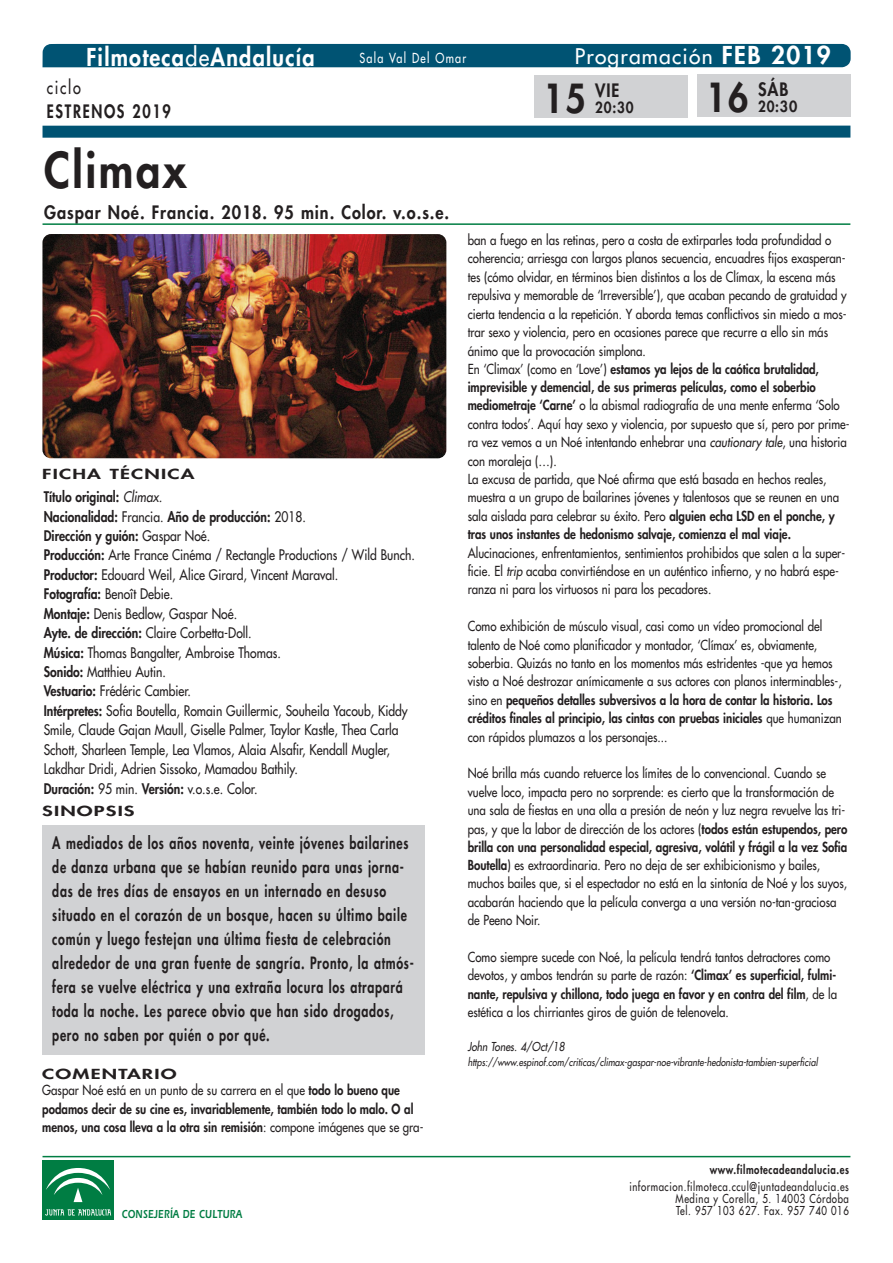
<style>
.page{position:relative;width:893px;height:1263px;background:#fff}
.page>*{position:absolute;margin:0;border:0;box-sizing:border-box;transform-origin:0 0}
.t1{font:800 48px "Futura LT";letter-spacing:.06em;color:#231f20;scale:.9 1}
.t2{font:800 39px "Futura LT";color:#231f20;scale:.9 1}
.t3{font:800 24px "Futura LT";letter-spacing:.06em;color:#fff;scale:.9 1}
.t4{font:21px "Futura LT";letter-spacing:.06em;color:#fff}
.t5{font:800 18px "Futura LT";letter-spacing:.06em;color:#231f20;scale:.9 1}
.t6{font:800 18px "Futura LT";letter-spacing:.115em;color:#231f20;scale:.8 1}
.t7{font:18px "Futura LT";letter-spacing:.115em;color:#231f20;scale:.8 1}
.t8{font:800 16.5px/24px "Futura LT";letter-spacing:.06em;color:#231f20;scale:.75 1}
.t9{font:800 15px "Futura LT";letter-spacing:.06em;color:#231f20;scale:.9 1}
.t10{font:14.25px/19.5px "Futura LT";color:#231f20;scale:.85 1}
.t11{font:13.5px/18.5px "Futura LT";color:#231f20;scale:.85 1}
.t12{font:800 13.5px/18.1px "Futura LT";color:#231f20;scale:.85 1}
.t13{font:800 13.5px "Futura LT";letter-spacing:.06em;color:#231f20;scale:1.5 1}
.t14{font:13.5px "Futura LT";letter-spacing:.115em;color:#fff;scale:.8 1}
.t15{font:12px/12px "Futura LT";letter-spacing:.06em;color:#231f20;text-align:right;scale:.8 1}
.t16{font:800 12px "Futura LT";letter-spacing:.06em;color:#231f20;scale:.8 1}
.t17{font:12px "Erie Black Plain";letter-spacing:.03em;color:#007d43;scale:.75 1}
.t18{font:italic 12px "Futura LT";color:#231f20;scale:.85 1}
.t19{font:italic 10.5px "Futura LT";color:#231f20;scale:.85 1}
.s1{font-weight:400}
.s2{font-weight:800;font-size:24px}
.s3{font-weight:800}
.s4{font-style:italic}
</style>
<div class="page">
<img style="left:42px;top:234px;width:404px;height:224px;border-radius:9px">
<div style="left:43px;top:44px;width:808px;height:23px;background:#005373"></div>
<div style="left:43px;top:126px;width:807px;height:12px;background:#005373"></div>
<div style="left:42px;top:825px;width:383px;height:230px;background:#d1d2d4"></div>
<hr style="left:43px;top:223px;width:807px;height:2px;background:#007d43">
<hr style="left:43px;top:1156px;width:807px;height:1px;background:#007d43">
<div style="left:43px;top:1160px;width:71px;height:60px;background:#007d43"></div>
<svg style="left:45px;top:1209px;width:66px;height:6px"></svg>
<svg style="left:46px;top:1168px;width:64px;height:35px"></svg>
<div style="left:697px;top:74px;width:153px;height:43px;background:#d1d2d4"></div>
<div style="left:535px;top:75px;width:153px;height:43px;background:#d1d2d4"></div>
<h3 class="t3" style="left:86px;top:42px;width:255px">Filmoteca<span class="s1">de</span>Andalucía</h3>
<h3 class="t4" style="left:575px;top:43px;width:257px">Programación <span class="s2">FEB 2019</span></h3>
<p class="t14" style="left:359px;top:49px;width:135px">Sala Val Del Omar</p>
<h3 class="t7" style="left:47px;top:76px;width:44px">ciclo</h3>
<h3 class="t6" style="left:47px;top:100px;width:156px">ESTRENOS 2019</h3>
<h1 class="t1" style="left:44px;top:138px;width:160px">Climax</h1>
<h3 class="t5" style="left:44px;top:201px;width:452px">Gaspar Noé. Francia. 2018. 95 min. Color. v.o.s.e.</h3>
<p class="t13" style="left:42px;top:465px;width:103px">FICHA TÉCNICA</p>
<p class="t10" style="left:44px;top:487px;width:438px"><span class="s3">Título original:</span> <span class="s4">Climax.<br></span><span class="s3">Nacionalidad:</span> Francia. <span class="s3">Año de producción:</span> 2018.<br><span class="s3">Dirección y guión:</span> Gaspar Noé.<br><span class="s3">Producción:</span> Arte France Cinéma / Rectangle Productions / Wild Bunch.<br><span class="s3">Productor:</span> Edouard Weil, Alice Girard, Vincent Maraval.<br><span class="s3">Fotografía:</span> Benoît Debie.<br><span class="s3">Montaje:</span> Denis Bedlow, Gaspar Noé.<br><span class="s3">Ayte. de dirección:</span> Claire Corbetta-Doll.<br><span class="s3">Música:</span> Thomas Bangalter, Ambroise Thomas.<br><span class="s3">Sonido:</span> Matthieu Autin.<br><span class="s3">Vestuario:</span> Frédéric Cambier.<br><span class="s3">Intérpretes:</span> Sofia Boutella, Romain Guillermic, Souheila Yacoub, Kiddy Smile, Claude Gajan Maull, Giselle Palmer, Taylor Kastle, Thea Carla Schott, Sharleen Temple, Lea Vlamos, Alaia Alsafir, Kendall Mugler, Lakdhar Dridi, Adrien Sissoko, Mamadou Bathily.<br><span class="s3">Duración:</span> 95 min. <span class="s3">Versión:</span> v.o.s.e. Color.</p>
<p class="t13" style="left:42px;top:802px;width:63px">SINOPSIS</p>
<p class="t8" style="left:52px;top:830px;width:484px">A mediados de los años noventa, veinte jóvenes bailarines de danza urbana que se habían reunido para unas jorna&shy;das de tres días de ensayos en un internado en desuso situado en el corazón de un bosque, hacen su último baile común y luego festejan una última fiesta de celebración alrededor de una gran fuente de sangría. Pronto, la atmós&shy;fera se vuelve eléctrica y una extraña locura los atrapará toda la noche. Les parece obvio que han sido drogados, pero no saben por quién o por qué.</p>
<p class="t12" style="left:42px;top:1081px;width:450px"><span class="s1">Gaspar Noé está en un punto de su carrera en el que</span> todo lo bueno que podamos decir de su cine es, invariablemente, también todo lo malo. O al menos, una cosa lleva a la otra sin remisión<span class="s1">: compone imágenes que se gra-</span></p>
<p class="t13" style="left:42px;top:1065px;width:91px">COMENTARIO</p>
<h2 class="t2" style="left:543px;top:72px;width:49px">15</h2>
<h3 class="t5" style="left:595px;top:78px;width:28px">VIE</h3>
<p class="t9" style="left:595px;top:97px;width:44px">20:30</p>
<h2 class="t2" style="left:706px;top:72px;width:49px">16</h2>
<h3 class="t5" style="left:758px;top:77px;width:35px">SÁB</h3>
<p class="t9" style="left:758px;top:96px;width:45px">20:30</p>
<p class="t11" style="left:468px;top:231px;width:451px">ban a fuego en las retinas, pero a costa de extirparles toda profundidad o coherencia; arriesga con largos planos secuencia, encuadres fijos exasperan&shy;tes (cómo olvidar, en términos bien distintos a los de Clímax, la escena más repulsiva y memorable de ‘Irreversible’), que acaban pecando de gratuidad y cierta tendencia a la repetición. Y aborda temas conflictivos sin miedo a mos&shy;trar sexo y violencia, pero en ocasiones parece que recurre a ello sin más ánimo que la provocación simplona.<br>En ‘Climax’ (como en ‘Love’) <span class="s3">estamos ya lejos de la caótica brutalidad, imprevisible y demencial, de sus primeras películas, como el soberbio mediometraje ‘Carne’</span> o la abismal radiografía de una mente enferma ‘Solo contra todos’. Aquí hay sexo y violencia, por supuesto que sí, pero por prime&shy;ra vez vemos a un Noé intentando enhebrar una <span class="s4">cautionary tale</span>, una historia con moraleja (…).<br>La excusa de partida, que Noé afirma que está basada en hechos reales, muestra a un grupo de bailarines jóvenes y talentosos que se reunen en una sala aislada para celebrar su éxito. Pero <span class="s3">alguien echa LSD en el ponche, y tras unos instantes de hedonismo salvaje, comienza el mal viaje.</span></p>
<p class="t11" style="left:468px;top:543px;width:445px">Alucinaciones, enfrentamientos, sentimientos prohibidos que salen a la super&shy;ficie. El <span class="s4">trip</span> acaba convirtiéndose en un auténtico infierno, y no habrá espe&shy;ranza ni para los virtuosos ni para los pecadores.</p>
<p class="t11" style="left:468px;top:617px;width:442px">Como exhibición de músculo visual, casi como un vídeo promocional del talento de Noé como planificador y montador, ‘Clímax’ es, obviamente, soberbia. Quizás no tanto en los momentos más estridentes -que ya hemos visto a Noé destrozar anímicamente a sus actores con planos interminables-, sino en <span class="s3">pequeños detalles subversivos a la hora de contar la historia. Los créditos finales al principio, las cintas con pruebas iniciales</span> que humanizan con rápidos plumazos a los personajes...</p>
<p class="t11" style="left:468px;top:764px;width:448px">Noé brilla más cuando retuerce los límites de lo convencional. Cuando se vuelve loco, impacta pero no sorprende: es cierto que la transformación de una sala de fiestas en una olla a presión de neón y luz negra revuelve las tri&shy;pas, y que la labor de dirección de los actores (<span class="s3">todos están estupendos, pero brilla con una personalidad especial, agresiva, volátil y frágil a la vez Sofia Boutella</span>) es extraordinaria. Pero no deja de ser exhibicionismo y bailes, muchos bailes que, si el espectador no está en la sintonía de Noé y los suyos, acabarán haciendo que la película converga a una versión no-tan-graciosa de Peeno Noir.</p>
<p class="t11" style="left:468px;top:948px;width:436px">Como siempre sucede con Noé, la película tendrá tantos detractores como devotos, y ambos tendrán su parte de razón: <span class="s3">‘Climax’ es superficial, fulmi&shy;nante, repulsiva y chillona, todo juega en favor y en contra del film</span>, de la estética a los chirriantes giros de guión de telenovela.</p>
<p class="t18" style="left:468px;top:1039px;width:116px">John Tones. 4/Oct/18</p>
<p class="t19" style="left:468px;top:1055px;width:413px">https://www.espinof.com/criticas/climax-gaspar-noe-vibrante-hedonista-tambien-superficial</p>
<p class="t16" style="left:710px;top:1162px;width:176px">www.filmotecadeandalucia.es</p>
<p class="t15" style="left:629px;top:1180px;width:276px">informacion.filmoteca.ccul@juntadeandalucia.es<br>Medina y Corella, 5. 14003 Córdoba</p>
<p class="t17" style="left:122px;top:1206px;width:162px">CONSEJERÍA DE CULTURA</p>
<p class="t15" style="left:676px;top:1204px;width:217px">Tel. 957 103 627. Fax. 957 740 016</p>
</div>
